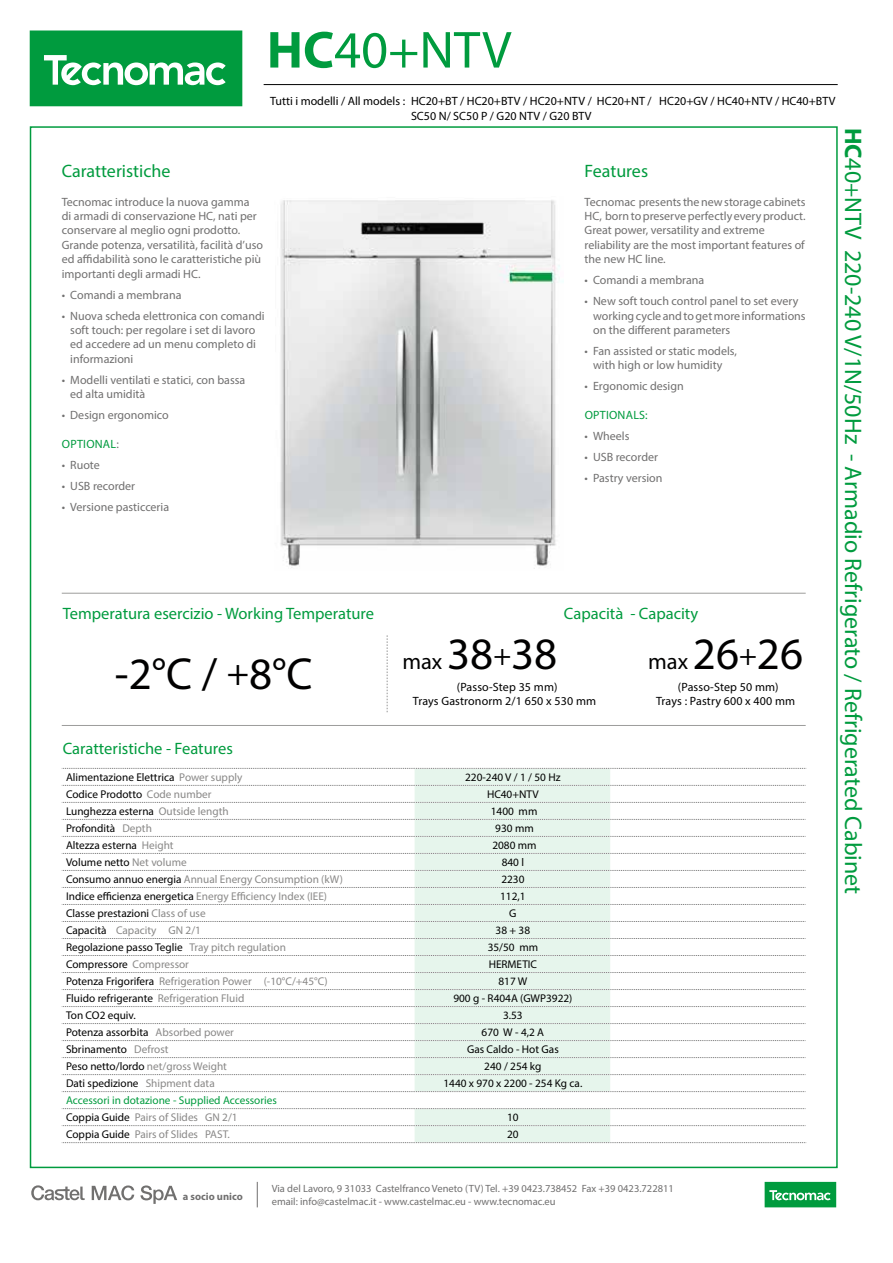
<style>
.page{position:relative;width:893px;height:1263px;background:#fff}
.page>*{position:absolute;margin:0;border:0;box-sizing:border-box;transform-origin:0 0}
.t1{font:52.5px "Myriad Pro";color:#009b3e}
.t2{font:45px "Myriad Pro";color:#010000}
.t3{font:24px "Myriad Pro";color:#009b3e}
.t4{font:18px "Myriad Pro";color:#009b3e}
.t5{font:16.5px "Myriad Pro";color:#009b3e}
.t6{font:12px/14.4px "Myriad Pro";color:#706f6f}
.t7{font:12px/14.4px "Myriad Pro";color:#000;text-align:center}
.t8{font:12px "Myriad Pro";letter-spacing:.02em;color:#009b3e}
.t9{font:11.25px "Myriad Pro";color:#000}
.t10{font:11.25px "Myriad Pro";color:#898887}
.t11{font:11.25px/17px "Myriad Pro";color:#009b3e}
.t12{font:10.5px/12.6px "Myriad Pro";color:#706f6f}
.t13{font:700 10.5px "Myriad Pro";color:#706f6f}
.s1{font-weight:700}
.s2{color:#706f6f}
.s3{font-size:37.5px}
.s4{font-size:22.5px}
.s5{font-size:30px}
.s6{color:#898887}
.s7{color:#000}
</style>
<div class="page">
<svg style="left:30px;top:30px;width:212px;height:76px;background:#24a959"></svg>
<div style="left:130px;top:67px;width:13px;height:13px;background:#009b3e;border-radius:50%"></div>
<svg style="left:31px;top:1185px;width:54px;height:15px"></svg>
<svg style="left:92px;top:1185px;width:42px;height:15px"></svg>
<svg style="left:140px;top:1185px;width:37px;height:19px"></svg>
<svg style="left:257px;top:1182px;width:1px;height:25px"></svg>
<svg style="left:765px;top:1182px;width:71px;height:25px;background:#23a859"></svg>
<hr style="left:264px;top:84px;width:574px;height:1px;background:#000">
<hr style="left:62px;top:725px;width:744px;height:1px;background:#9d9d9c">
<hr style="left:62px;top:593px;width:744px;height:1px;background:#9d9d9c">
<div style="left:415px;top:769px;width:195px;height:373px;background:#e6f5ec"></div>
<svg style="left:62px;top:768px;width:745px;height:1px"></svg>
<svg style="left:62px;top:785px;width:744px;height:1px"></svg>
<svg style="left:62px;top:802px;width:744px;height:1px"></svg>
<svg style="left:62px;top:836px;width:744px;height:1px"></svg>
<svg style="left:62px;top:819px;width:744px;height:1px"></svg>
<svg style="left:62px;top:853px;width:744px;height:1px"></svg>
<svg style="left:62px;top:870px;width:744px;height:1px"></svg>
<svg style="left:62px;top:887px;width:744px;height:1px"></svg>
<svg style="left:62px;top:904px;width:744px;height:1px"></svg>
<svg style="left:62px;top:972px;width:744px;height:1px"></svg>
<svg style="left:62px;top:989px;width:744px;height:1px"></svg>
<svg style="left:62px;top:1006px;width:744px;height:1px"></svg>
<svg style="left:62px;top:1023px;width:744px;height:1px"></svg>
<svg style="left:62px;top:1040px;width:744px;height:1px"></svg>
<svg style="left:62px;top:921px;width:744px;height:1px"></svg>
<svg style="left:62px;top:938px;width:744px;height:1px"></svg>
<svg style="left:62px;top:955px;width:744px;height:1px"></svg>
<svg style="left:62px;top:1057px;width:744px;height:1px"></svg>
<svg style="left:62px;top:1074px;width:744px;height:1px"></svg>
<svg style="left:62px;top:1091px;width:744px;height:1px"></svg>
<svg style="left:62px;top:1108px;width:744px;height:1px"></svg>
<svg style="left:62px;top:1125px;width:744px;height:1px"></svg>
<svg style="left:62px;top:1142px;width:745px;height:1px"></svg>
<svg style="left:387px;top:635px;width:1px;height:77px"></svg>
<img style="left:280px;top:200px;width:283px;height:369px">
<h1 class="t1" style="left:267px;top:18px;width:246px"><span class="s1">HC</span>40+NTV</h1>
<p class="t7" style="left:411px;top:94px;width:426px;text-align:left;text-indent:-141px">Tutti i modelli / All models : HC20+BT / HC20+BTV / HC20+NTV / HC20+NT / HC20+GV / HC40+NTV / HC40+BTV<br>SC50 N/ SC50 P / G20 NTV / G20 BTV</p>
<h3 class="t4" style="left:62px;top:160px;width:110px">Caratteristiche</h3>
<p class="t6" style="left:62px;top:194px;width:203px">Tecnomac introduce la nuova gamma<br>di armadi di conservazione HC, nati per conservare al meglio ogni prodotto.<br>Grande potenza, versatilità, facilità d’uso ed affidabilità sono le caratteristiche più importanti degli armadi HC.</p>
<p class="t6" style="left:62px;top:287px;width:121px">• Comandi a membrana</p>
<p class="t6" style="left:70px;top:308px;width:196px;text-indent:-9px">• Nuova scheda elettronica con comandi soft touch: per regolare i set di lavoro ed accedere ad un menu completo di informazioni</p>
<p class="t6" style="left:70px;top:372px;width:177px;text-indent:-9px">• Modelli ventilati e statici, con bassa ed alta umidità</p>
<p class="t6" style="left:62px;top:408px;width:109px">• Design ergonomico</p>
<p class="t8" style="left:62px;top:437px;width:58px">OPTIONAL<span class="s2">:</span></p>
<p class="t6" style="left:62px;top:458px;width:40px">• Ruote</p>
<p class="t6" style="left:62px;top:479px;width:75px">• USB recorder</p>
<p class="t6" style="left:62px;top:500px;width:109px">• Versione pasticceria</p>
<h3 class="t4" style="left:585px;top:160px;width:65px">Features</h3>
<p class="t6" style="left:585px;top:194px;width:223px">Tecnomac presents the new storage cabinets HC, born to preserve perfectly every product.<br>Great power, versatility and extreme reliability are the most important features of the new HC line.</p>
<p class="t6" style="left:585px;top:273px;width:121px">• Comandi a membrana</p>
<p class="t6" style="left:593px;top:294px;width:214px;text-indent:-9px">• New soft touch control panel to set every working cycle and to get more informations on the different parameters</p>
<p class="t6" style="left:585px;top:344px;width:154px;text-align:center">• Fan assisted or static models, with high or low humidity</p>
<p class="t6" style="left:585px;top:379px;width:101px">• Ergonomic design</p>
<p class="t8" style="left:585px;top:408px;width:65px">OPTIONALS:</p>
<p class="t6" style="left:585px;top:429px;width:46px">• Wheels</p>
<p class="t6" style="left:585px;top:450px;width:75px">• USB recorder</p>
<p class="t6" style="left:585px;top:471px;width:79px">• Pastry version</p>
<h3 class="t5" style="left:63px;top:603px;width:313px">Temperatura esercizio - Working Temperature</h3>
<h2 class="t2" style="left:115px;top:646px;width:199px">-2°C / <span class="s3">+</span>8°C</h2>
<h3 class="t5" style="left:63px;top:738px;width:172px">Caratteristiche - Features</h3>
<h3 class="t5" style="left:564px;top:603px;width:136px">Capacità - Capacity</h3>
<h2 class="t2" style="left:402px;top:626px;width:157px"><span class="s4">max</span> 38<span class="s5">+</span>38</h2>
<h2 class="t2" style="left:648px;top:626px;width:157px"><span class="s4">max</span> 26<span class="s5">+</span>26</h2>
<p class="t7" style="left:413px;top:680px;width:185px">(Passo-Step 35 mm)<br>Trays Gastronorm 2/1 650 x 530 mm</p>
<p class="t7" style="left:656px;top:680px;width:141px">(Passo-Step 50 mm)<br>Trays : Pastry 600 x 400 mm</p>
<p class="t9" style="left:66px;top:770px;width:178px">Alimentazione Elettrica <span class="s6">Power supply</span></p>
<p class="t9" style="left:465px;top:770px;width:97px">220-240 V / 1 / 50 Hz</p>
<p class="t9" style="left:66px;top:787px;width:147px">Codice Prodotto <span class="s6">Code number</span></p>
<p class="t9" style="left:487px;top:787px;width:53px">HC40+NTV</p>
<p class="t9" style="left:66px;top:804px;width:164px">Lunghezza esterna <span class="s6">Outside length</span></p>
<p class="t9" style="left:491px;top:804px;width:48px">1400 mm</p>
<p class="t9" style="left:66px;top:821px;width:87px">Profondità <span class="s6">Depth</span></p>
<p class="t9" style="left:495px;top:821px;width:40px">930 mm</p>
<p class="t9" style="left:66px;top:838px;width:109px">Altezza esterna <span class="s6">Height</span></p>
<p class="t9" style="left:492px;top:838px;width:46px">2080 mm</p>
<p class="t9" style="left:66px;top:855px;width:122px">Volume netto <span class="s6">Net volume</span></p>
<p class="t9" style="left:502px;top:855px;width:24px">840 l</p>
<p class="t10" style="left:66px;top:872px;width:279px"><span class="s7">Consumo annuo energia</span> Annual Energy Consumption (kW)</p>
<p class="t9" style="left:501px;top:872px;width:25px">2230</p>
<p class="t9" style="left:66px;top:889px;width:263px">Indice efficienza energetica <span class="s6">Energy Efficiency Index (IEE)</span></p>
<p class="t9" style="left:500px;top:889px;width:27px">112,1</p>
<p class="t9" style="left:66px;top:906px;width:141px">Classe prestazioni <span class="s6">Class of use</span></p>
<p class="t9" style="left:509px;top:906px;width:9px">G</p>
<p class="t10" style="left:66px;top:923px;width:136px"><span class="s7">Capacità</span> Capacity GN 2/1</p>
<p class="t9" style="left:496px;top:923px;width:36px">38 + 38</p>
<p class="t9" style="left:66px;top:940px;width:221px">Regolazione passo Teglie <span class="s6">Tray pitch regulation</span></p>
<p class="t9" style="left:488px;top:940px;width:52px">35/50 mm</p>
<p class="t9" style="left:66px;top:957px;width:124px">Compressore <span class="s6">Compressor</span></p>
<p class="t9" style="left:489px;top:957px;width:50px">HERMETIC</p>
<p class="t10" style="left:66px;top:974px;width:263px"><span class="s7">Potenza Frigorifera</span> Refrigeration Power (-10°C/+45°C)</p>
<p class="t9" style="left:498px;top:974px;width:30px">817 W</p>
<p class="t9" style="left:66px;top:991px;width:180px">Fluido refrigerante <span class="s6">Refrigeration Fluid</span></p>
<p class="t9" style="left:453px;top:991px;width:120px">900 g - R404A (GWP3922)</p>
<p class="t9" style="left:66px;top:1008px;width:71px">Ton CO2 equiv.</p>
<p class="t9" style="left:503px;top:1008px;width:21px">3.53</p>
<p class="t9" style="left:66px;top:1025px;width:169px">Potenza assorbita <span class="s6">Absorbed power</span></p>
<p class="t9" style="left:482px;top:1025px;width:64px">670 W - 4,2 A</p>
<p class="t9" style="left:66px;top:1042px;width:104px">Sbrinamento <span class="s6">Defrost</span></p>
<p class="t9" style="left:467px;top:1042px;width:93px">Gas Caldo - Hot Gas</p>
<p class="t9" style="left:66px;top:1059px;width:162px">Peso netto/lordo <span class="s6">net/gross Weight</span></p>
<p class="t9" style="left:484px;top:1059px;width:59px">240 / 254 kg</p>
<p class="t9" style="left:66px;top:1076px;width:150px">Dati spedizione <span class="s6">Shipment data</span></p>
<p class="t9" style="left:443px;top:1076px;width:140px">1440 x 970 x 2200 - 254 Kg ca.</p>
<p class="t11" style="left:66px;top:1092px;width:212px">Accessori in dotazione - Supplied Accessories<br><span class="s7">Coppia Guide</span> <span class="s6">Pairs of Slides GN 2/1</span></p>
<p class="t9" style="left:507px;top:1111px;width:13px">10</p>
<p class="t10" style="left:66px;top:1128px;width:165px"><span class="s7">Coppia Guide</span> Pairs of Slides PAST.</p>
<p class="t9" style="left:507px;top:1128px;width:13px">20</p>
<p class="t13" style="left:183px;top:1190px;width:61px">a socio unico</p>
<p class="t12" style="left:272px;top:1182px;width:404px">Via del Lavoro, 9 31033 Castelfranco Veneto (TV) Tel. +39 0423.738452 Fax +39 0423.722811 email: info@castelmac.it - www.castelmac.eu - www.tecnomac.eu</p>
<h3 class="t3" style="left:868px;top:128px;width:768px;rotate:90deg"><span class="s1">HC</span>40+NTV 220-240 V/1N/50Hz - Armadio Refrigerato / Refrigerated Cabinet</h3>
</div>
